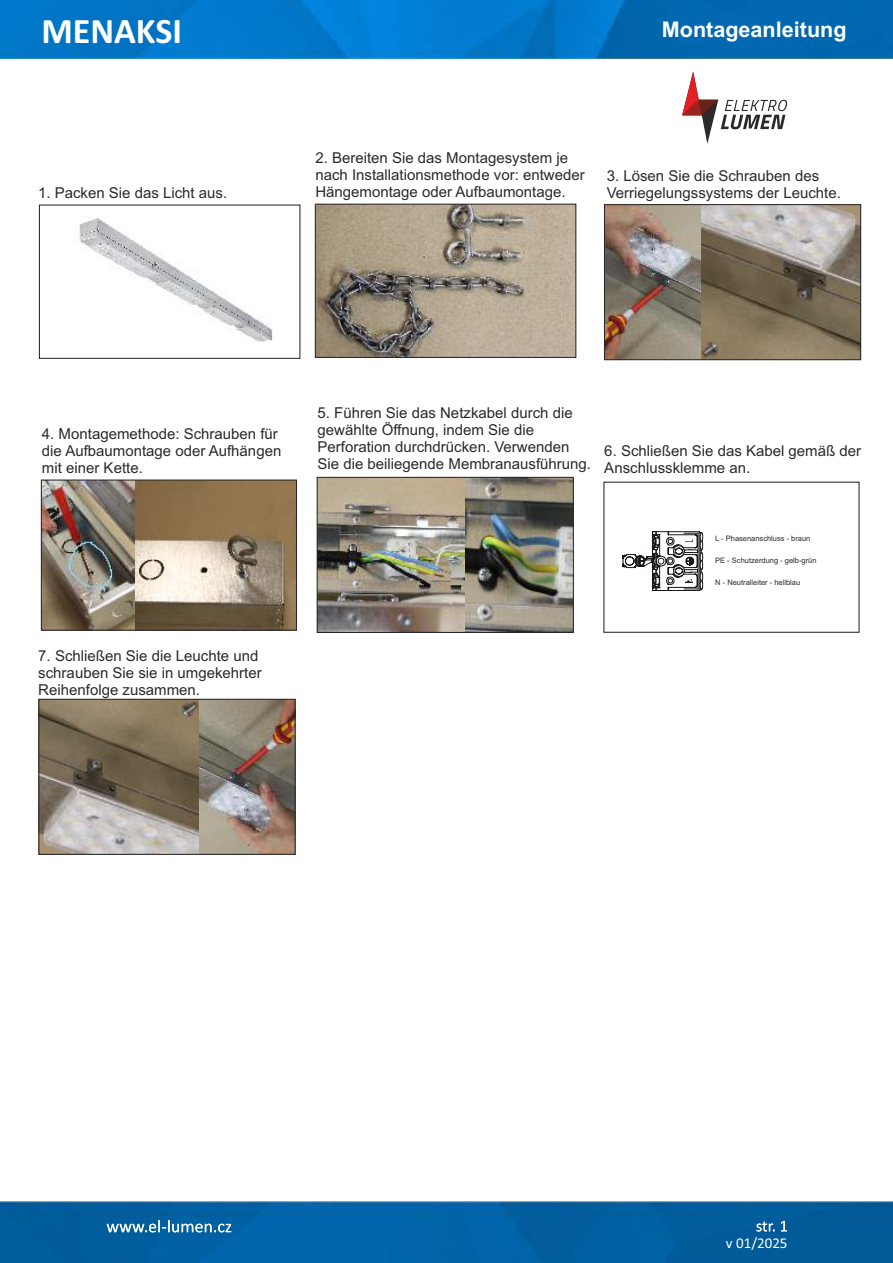
<style>
.page{position:relative;width:893px;height:1263px;background:#fff}
.page>*{position:absolute;margin:0;border:0;box-sizing:border-box;transform-origin:0 0}
.t1{font:700 36px "Calibri";color:#fefefe}
.t2{font:700 21.6px "Arial";color:#fefefe}
.t3{font:15px/16.8px "Arial";color:#2b2a29}
.t4{font:15px "Calibri";color:#fefefe}
.t5{font:7.5px "Arial";color:#2b2a29}
</style>
<div class="page">
<img style="left:0;top:1202px;width:893px;height:60px">
<img style="left:0;top:0;width:893px;height:60px">
<svg style="left:682px;top:71px;width:105px;height:73px"></svg>
<svg style="left:756px;top:1222px;width:19px;height:9px"></svg>
<svg style="left:781px;top:1221px;width:6px;height:10px"></svg>
<svg style="left:107px;top:1220px;width:124px;height:12px"></svg>
<div style="left:39px;top:205px;width:261px;height:154px;border:1px solid #2b2a29"></div>
<div style="left:603px;top:482px;width:257px;height:151px;border:1px solid #2b2a29"></div>
<img style="left:79px;top:216px;width:194px;height:126px">
<img style="left:317px;top:206px;width:257px;height:150px">
<div style="left:315px;top:204px;width:261px;height:154px;border:1px solid #2b2a29"></div>
<img style="left:606px;top:206px;width:95px;height:152px">
<img style="left:701px;top:206px;width:158px;height:152px">
<div style="left:604px;top:204px;width:257px;height:156px;border:1px solid #2b2a29"></div>
<img style="left:134px;top:481px;width:161px;height:148px">
<img style="left:43px;top:481px;width:91px;height:148px">
<div style="left:41px;top:479px;width:256px;height:152px;border:1px solid #2b2a29"></div>
<img style="left:319px;top:479px;width:253px;height:152px">
<div style="left:317px;top:477px;width:257px;height:156px;border:1px solid #2b2a29"></div>
<svg style="left:622px;top:531px;width:81px;height:60px"></svg>
<img style="left:198px;top:701px;width:96px;height:152px">
<img style="left:40px;top:701px;width:158px;height:152px">
<div style="left:38px;top:699px;width:258px;height:156px;border:1px solid #2b2a29"></div>
<h1 class="t1" style="left:41px;top:16px;width:142px">MENAKSI</h1>
<p class="t3" style="left:38px;top:185px;width:191px">1. Packen Sie das Licht aus.</p>
<h2 class="t2" style="left:662px;top:21px;width:186px">Montageanleitung</h2>
<p class="t3" style="left:315px;top:151px;width:271px">2. Bereiten Sie das Montagesystem je nach Installationsmethode vor: entweder<br>Hängemontage oder Aufbaumontage.</p>
<p class="t3" style="left:607px;top:169px;width:236px">3. Lösen Sie die Schrauben des<br>Verriegelungssystems der Leuchte.</p>
<p class="t3" style="left:42px;top:427px;width:241px">4. Montagemethode: Schrauben für die Aufbaumontage oder Aufhängen mit einer Kette.</p>
<p class="t3" style="left:38px;top:649px;width:225px">7. Schließen Sie die Leuchte und schrauben Sie sie in umgekehrter<br>Reihenfolge zusammen.</p>
<p class="t3" style="left:318px;top:406px;width:275px">5. Führen Sie das Netzkabel durch die gewählte Öffnung, indem Sie die Perforation durchdrücken. Verwenden Sie die beiliegende Membranausführung.</p>
<p class="t3" style="left:604px;top:444px;width:258px">6. Schließen Sie das Kabel gemäß der<br>Anschlussklemme an.</p>
<p class="t5" style="left:715px;top:535px;width:97px">L - Phasenanschluss - braun</p>
<p class="t5" style="left:715px;top:558px;width:103px">PE - Schutzerdung - gelb-grün</p>
<p class="t5" style="left:715px;top:580px;width:87px">N - Neutralleiter - hellblau</p>
<p class="t4" style="left:726px;top:1237px;width:63px">v 01/2025</p>
</div>
